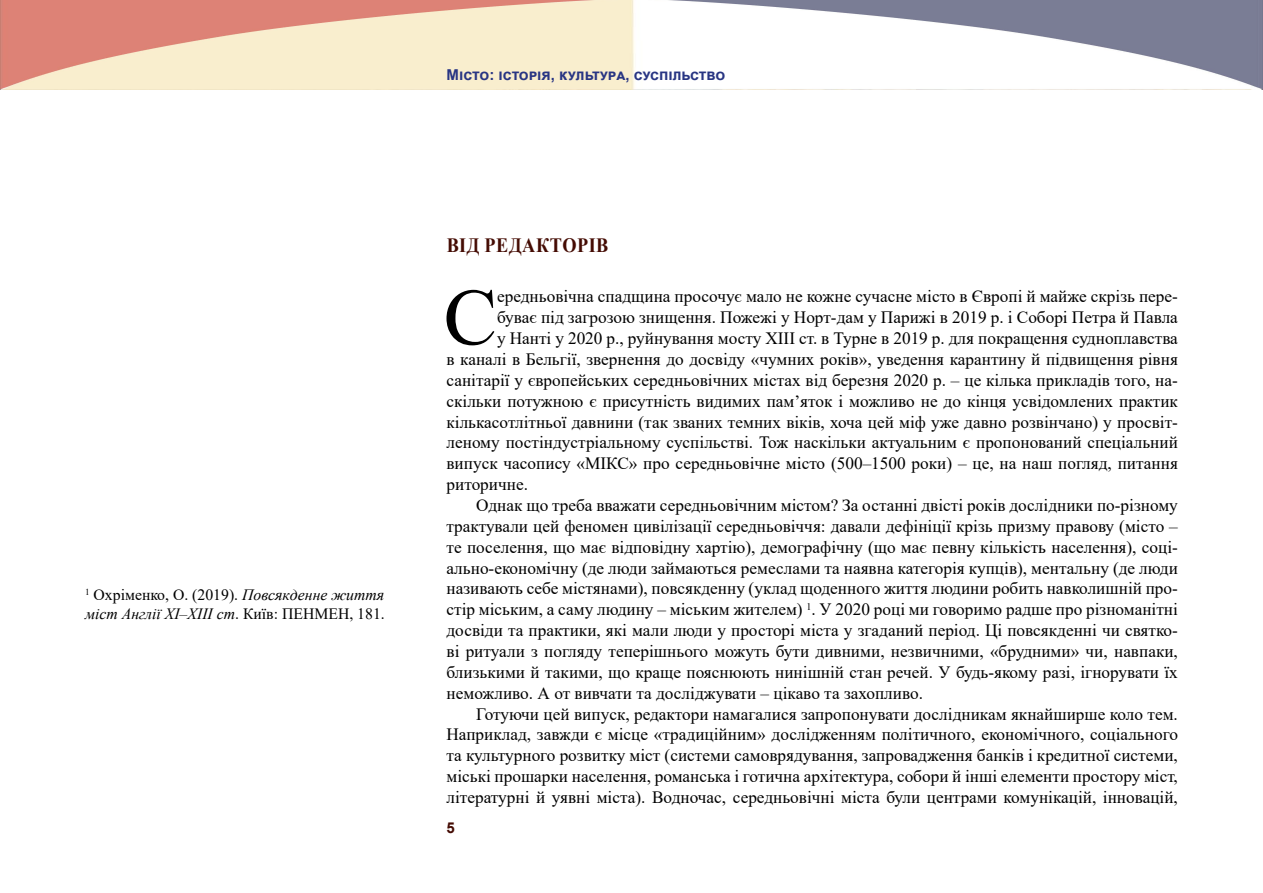
<style>
.page{position:relative;width:1263px;height:893px;background:#fff}
.page>*{position:absolute;margin:0;border:0;box-sizing:border-box;transform-origin:0 0}
.t1{font:80.25px "Times New Roman";color:#000}
.t2{font:700 20.25px "Times New Roman";letter-spacing:.035em;color:#440b03;scale:.9 1}
.t3{font:17.25px "Times New Roman";color:#000}
.t4{font:15.75px/18.8px "Times New Roman";color:#000}
.t5{font:700 15px "Arial";color:#283583}
.t6{font:700 15px "Arial";color:#440b03}
.s1{font-style:italic}
</style>
<div class="page">
<img style="left:1px;top:0;width:1261px;height:89px">
<p class="t4" style="left:85px;top:585px;width:301px"><sup>1</sup> Охріменко, О. (2019). <span class="s1">Повсякденне життя міст Англії ХІ–ХІІІ ст</span>. Київ: ПЕНМЕН, 181.</p>
<p class="t5" style="left:446px;top:64px;width:280px">Місто: історія, культура, суспільство</p>
<p class="t2" style="left:447px;top:230px;width:181px">ВІД РЕДАКТОРІВ</p>
<h1 class="t1" style="left:444px;top:261px;width:55px">С</h1>
<p class="t3" style="left:497px;top:284px;width:682px">ередньовічна спадщина просочує мало не кожне сучасне місто в Європі й майже скрізь пере-</p>
<p class="t3" style="left:497px;top:305px;width:682px">буває під загрозою знищення. Пожежі у Норт-дам у Парижі в 2019 р. і Соборі Петра й Павла</p>
<p class="t3" style="left:497px;top:326px;width:682px">у Нанті у 2020 р., руйнування мосту ХІІІ ст. в Турне в 2019 р. для покращення судноплавства</p>
<p class="t3" style="left:446px;top:347px;width:733px">в каналі в Бельгії, звернення до досвіду «чумних років», уведення карантину й підвищення рівня</p>
<p class="t3" style="left:446px;top:368px;width:733px">санітарії у європейських середньовічних містах від березня 2020 р. – це кілька прикладів того, на-</p>
<p class="t3" style="left:446px;top:389px;width:733px">скільки потужною є присутність видимих пам’яток і можливо не до кінця усвідомлених практик</p>
<p class="t3" style="left:446px;top:410px;width:733px">кількасотлітньої давнини (так званих темних віків, хоча цей міф уже давно розвінчано) у просвіт-</p>
<p class="t3" style="left:446px;top:430px;width:733px">леному постіндустріальному суспільстві. Тож наскільки актуальним є пропонований спеціальний</p>
<p class="t3" style="left:446px;top:451px;width:733px">випуск часопису «МІКС» про середньовічне місто (500–1500 роки) – це, на наш погляд, питання</p>
<p class="t3" style="left:446px;top:472px;width:83px">риторичне.</p>
<p class="t3" style="left:476px;top:493px;width:703px">Однак що треба вважати середньовічним містом? За останні двісті років дослідники по-різному</p>
<p class="t3" style="left:446px;top:514px;width:733px">трактували цей феномен цивілізації середньовіччя: давали дефініції крізь призму правову (місто –</p>
<p class="t3" style="left:446px;top:535px;width:733px">те поселення, що має відповідну хартію), демографічну (що має певну кількість населення), соці-</p>
<p class="t3" style="left:446px;top:556px;width:733px">ально-економічну (де люди займаються ремеслами та наявна категорія купців), ментальну (де люди</p>
<p class="t3" style="left:446px;top:576px;width:733px">називають себе містянами), повсякденну (уклад щоденного життя людини робить навколишній про-</p>
<p class="t3" style="left:446px;top:597px;width:733px">стір міським, а саму людину – міським жителем) <sup>1</sup>. У 2020 році ми говоримо радше про різноманітні</p>
<p class="t3" style="left:446px;top:618px;width:733px">досвіди та практики, які мали люди у просторі міста у згаданий період. Ці повсякденні чи святко-</p>
<p class="t3" style="left:446px;top:639px;width:733px">ві ритуали з погляду теперішнього можуть бути дивними, незвичними, «брудними» чи, навпаки,</p>
<p class="t3" style="left:446px;top:660px;width:733px">близькими й такими, що краще пояснюють нинішній стан речей. У будь-якому разі, ігнорувати їх</p>
<p class="t3" style="left:446px;top:681px;width:478px">неможливо. А от вивчати та досліджувати – цікаво та захопливо.</p>
<p class="t3" style="left:476px;top:702px;width:703px">Готуючи цей випуск, редактори намагалися запропонувати дослідникам якнайширше коло тем.</p>
<p class="t3" style="left:446px;top:722px;width:733px">Наприклад, завжди є місце «традиційним» дослідженням політичного, економічного, соціального</p>
<p class="t3" style="left:446px;top:743px;width:733px">та культурного розвитку міст (системи самоврядування, запровадження банків і кредитної системи,</p>
<p class="t3" style="left:446px;top:764px;width:733px">міські прошарки населення, романська і готична архітектура, собори й інші елементи простору міст,</p>
<p class="t3" style="left:446px;top:785px;width:733px">літературні й уявні міста). Водночас, середньовічні міста були центрами комунікацій, інновацій,</p>
<p class="t6" style="left:446px;top:817px;width:10px">5</p>
</div>
